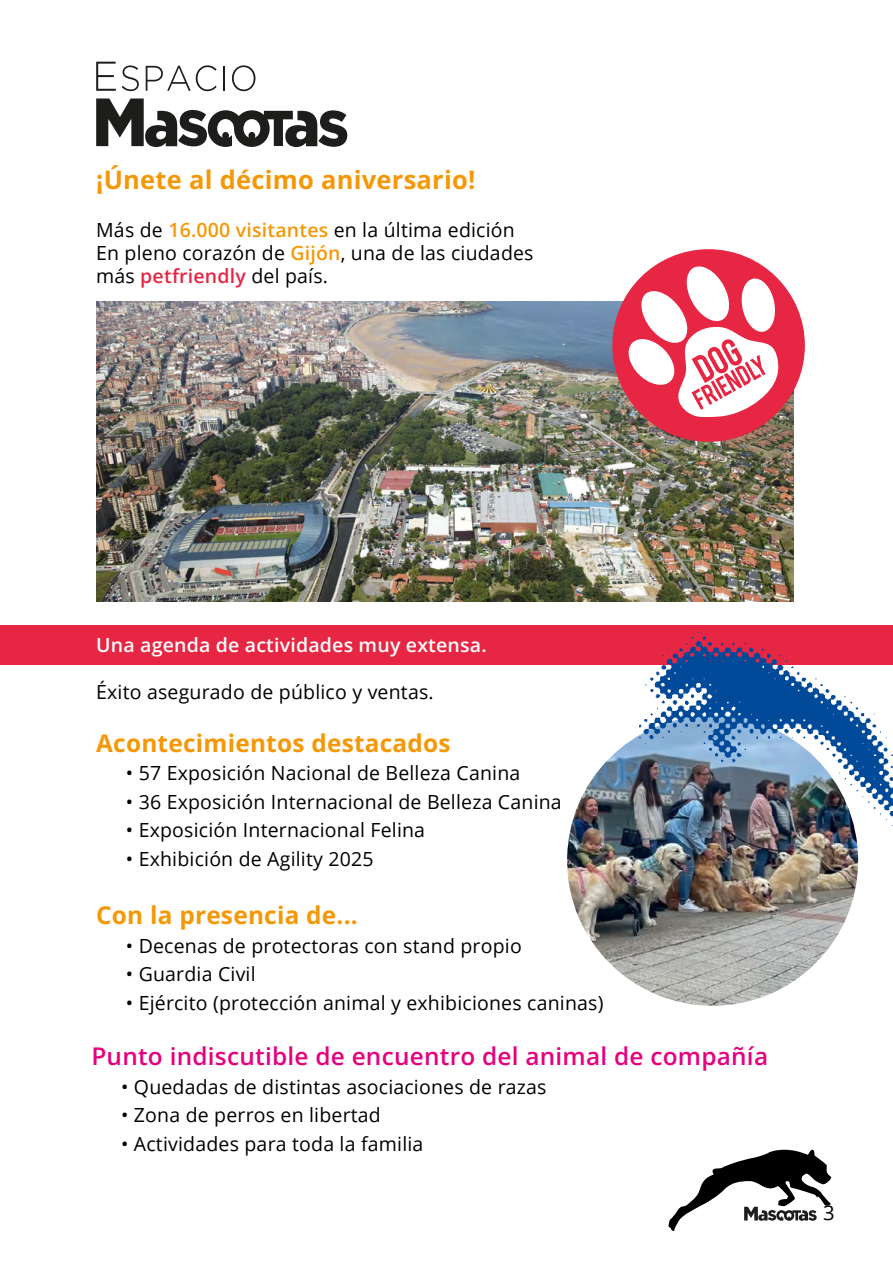
<style>
.page{position:relative;width:893px;height:1263px;background:#fff}
.page>*{position:absolute;margin:0;border:0;box-sizing:border-box;transform-origin:0 0}
.t1{font:700 25.5px "Open Sans";letter-spacing:.01em;color:#f49807}
.t2{font:600 24.3px "Open Sans";letter-spacing:.01em;color:#e6007d}
.t3{font:700 24.3px "Open Sans";letter-spacing:.01em;color:#f49807}
.t4{font:20.25px "Open Sans";color:#000}
.t5{font:19.5px/23.4px "Open Sans";letter-spacing:.01em;color:#000}
.t6{font:600 19.5px "Open Sans";letter-spacing:.01em;color:#fff}
.s1{font-weight:600;color:#f49807}
.s2{font-weight:600;color:#e62642}
</style>
<div class="page">
<svg style="left:668px;top:1149px;width:164px;height:82px"></svg>
<div style="left:0;top:625px;width:892px;height:40px;background:#e62642"></div>
<svg style="left:96px;top:62px;width:20px;height:29px"></svg>
<svg style="left:122px;top:65px;width:17px;height:26px"></svg>
<svg style="left:146px;top:65px;width:71px;height:26px"></svg>
<hr style="left:223px;top:66px;width:2px;height:25px;background:#1d1d1b">
<svg style="left:232px;top:65px;width:24px;height:26px"></svg>
<svg style="left:96px;top:98px;width:251px;height:49px"></svg>
<img style="left:567px;top:715px;width:291px;height:291px;border-radius:145px">
<img style="left:96px;top:302px;width:697px;height:300px">
<div style="left:612px;top:249px;width:193px;height:193px;background:#e62642;border-radius:50%"></div>
<svg style="left:629px;top:266px;width:149px;height:151px"></svg>
<img style="left:635px;top:625px;width:258px;height:246px">
<h1 class="t1" style="left:96px;top:162px;width:381px">¡Únete al décimo aniversario!</h1>
<p class="t5" style="left:96px;top:217px;width:439px">Más de <span class="s1">16.000 visitantes</span> en la última edición<br>En pleno corazón de <span class="s1">Gijón</span>, una de las ciudades más <span class="s2">petfriendly</span> del país.</p>
<p class="t6" style="left:96px;top:632px;width:392px">Una agenda de actividades muy extensa.</p>
<p class="t5" style="left:96px;top:680px;width:339px">Éxito asegurado de público y ventas.</p>
<p class="t3" style="left:96px;top:726px;width:356px">Acontecimientos destacados</p>
<p class="t5" style="left:126px;top:761px;width:396px">• 57 Exposición Nacional de Belleza Canina</p>
<p class="t5" style="left:126px;top:789px;width:437px">• 36 Exposición Internacional de Belleza Canina</p>
<p class="t5" style="left:126px;top:818px;width:301px">• Exposición Internacional Felina</p>
<p class="t5" style="left:126px;top:846px;width:249px">• Exhibición de Agility 2025</p>
<p class="t3" style="left:96px;top:899px;width:263px">Con la presencia de...</p>
<p class="t5" style="left:126px;top:933px;width:397px">• Decenas de protectoras con stand propio</p>
<p class="t5" style="left:126px;top:962px;width:131px">• Guardia Civil</p>
<p class="t5" style="left:126px;top:990px;width:479px">• Ejército (protección animal y exhibiciones caninas)</p>
<p class="t2" style="left:91px;top:1039px;width:678px">Punto indiscutible de encuentro del animal de compañía</p>
<p class="t5" style="left:121px;top:1074px;width:427px">• Quedadas de distintas asociaciones de razas</p>
<p class="t5" style="left:121px;top:1103px;width:261px">• Zona de perros en libertad</p>
<p class="t5" style="left:121px;top:1131px;width:304px">• Actividades para toda la familia</p>
<p class="t4" style="left:823px;top:1198px;width:13px">3</p>
</div>
